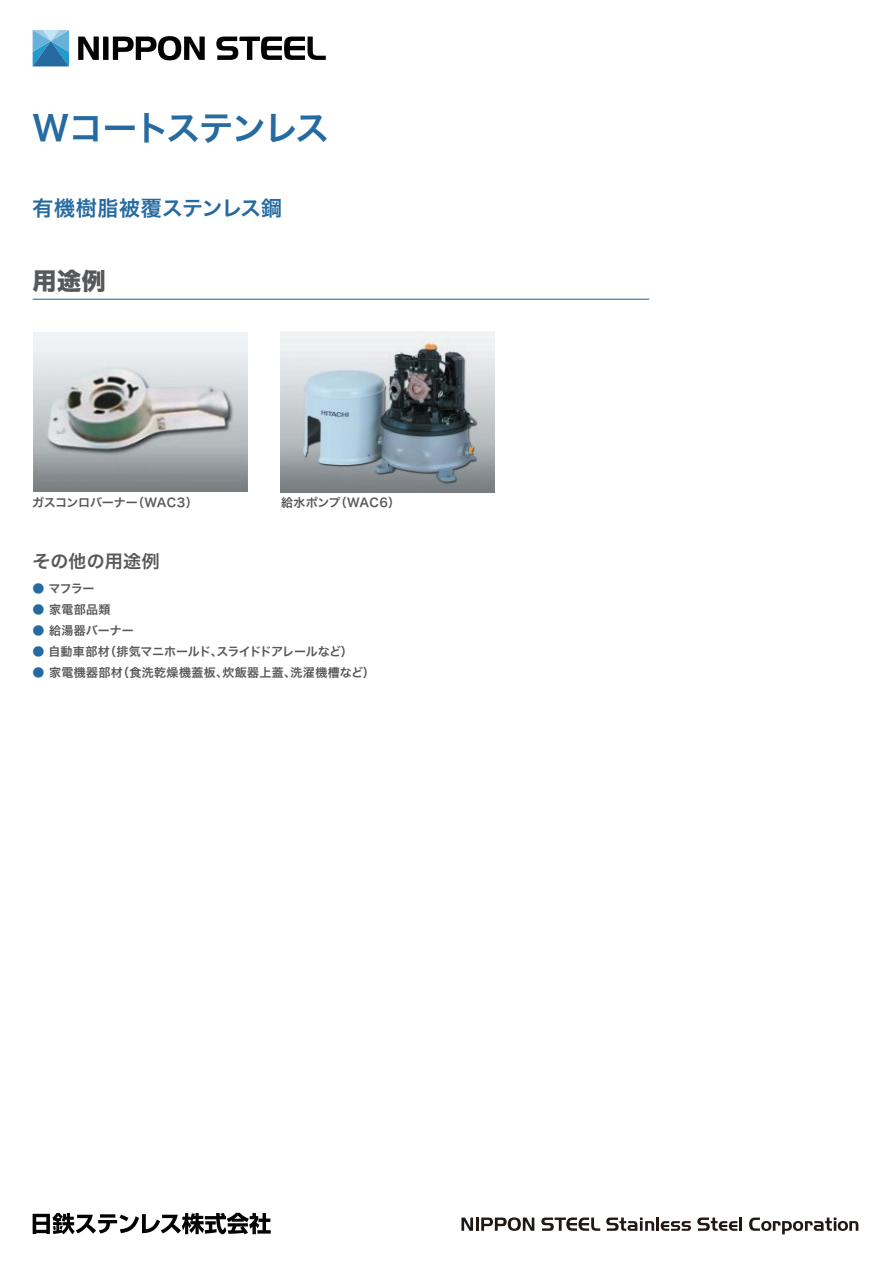
<style>
.page{position:relative;width:893px;height:1263px;background:#fff}
.page>*{position:absolute;margin:0;border:0;box-sizing:border-box;transform-origin:0 0}
.t1{font:34.5px "Hira Kaku Pro W6";letter-spacing:-.06em;color:#256aa0}
.t2{font:24px "Hira Kaku Std W8";color:#57585a}
.t3{font:21px "Hira Kaku Pro W6";letter-spacing:-.005em;color:#256aa0}
.t4{font:18px "Hira Kaku Pro W6";letter-spacing:.01em;color:#57585a}
.t5{font:12px "Hira Kaku Pro W6";letter-spacing:.01em;color:#57585a}
.t6{font:12px "Hira Kaku Pro W6";letter-spacing:.03em;color:#57585a}
.t7{font:12px "Hira Kaku Pro W6";letter-spacing:-.02em;color:#57585a}
.t8{font:12px "Hira Kaku Pro W6";letter-spacing:-.015em;color:#57585a}
.s1{color:#256aa0}
</style>
<div class="page">
<hr style="left:33px;top:299px;width:616px;height:1px;background:#256aa0">
<img style="left:33px;top:332px;width:214px;height:159px">
<img style="left:281px;top:331px;width:214px;height:161px">
<svg style="left:33px;top:30px;width:36px;height:36px"></svg>
<svg style="left:78px;top:36px;width:127px;height:24px"></svg>
<svg style="left:216px;top:37px;width:110px;height:23px"></svg>
<svg style="left:33px;top:1213px;width:238px;height:21px"></svg>
<svg style="left:461px;top:1217px;width:12px;height:14px"></svg>
<hr style="left:476px;top:1217px;width:3px;height:14px;background:#211814">
<svg style="left:481px;top:1217px;width:53px;height:14px"></svg>
<svg style="left:541px;top:1217px;width:59px;height:14px"></svg>
<svg style="left:606px;top:1217px;width:48px;height:14px"></svg>
<hr style="left:656px;top:1217px;width:3px;height:14px;background:#211814">
<svg style="left:661px;top:1221px;width:30px;height:10px"></svg>
<svg style="left:697px;top:1217px;width:45px;height:14px"></svg>
<svg style="left:749px;top:1217px;width:109px;height:17px"></svg>
<h1 class="t1" style="left:33px;top:97px;width:298px">Wコートステンレス</h1>
<h3 class="t3" style="left:33px;top:189px;width:251px">有機樹脂被覆ステンレス鋼</h3>
<h2 class="t2" style="left:33px;top:267px;width:75px">用途例</h2>
<p class="t8" style="left:32px;top:492px;width:167px">ガスコンロバーナー（WAC3）</p>
<p class="t5" style="left:281px;top:492px;width:121px">給水ポンプ（WAC6）</p>
<h3 class="t4" style="left:33px;top:545px;width:129px">その他の用途例</h3>
<p class="t5" style="left:32px;top:577px;width:64px"><span class="s1">●</span> マフラー</p>
<p class="t5" style="left:32px;top:598px;width:80px"><span class="s1">●</span> 家電部品類</p>
<p class="t5" style="left:32px;top:619px;width:103px"><span class="s1">●</span> 給湯器バーナー</p>
<p class="t7" style="left:32px;top:640px;width:322px"><span class="s1">●</span> 自動車部材（排気マニホールド、スライドドアレールなど）</p>
<p class="t6" style="left:32px;top:661px;width:344px"><span class="s1">●</span> 家電機器部材（食洗乾燥機蓋板、炊飯器上蓋、洗濯機槽など）</p>
</div>
